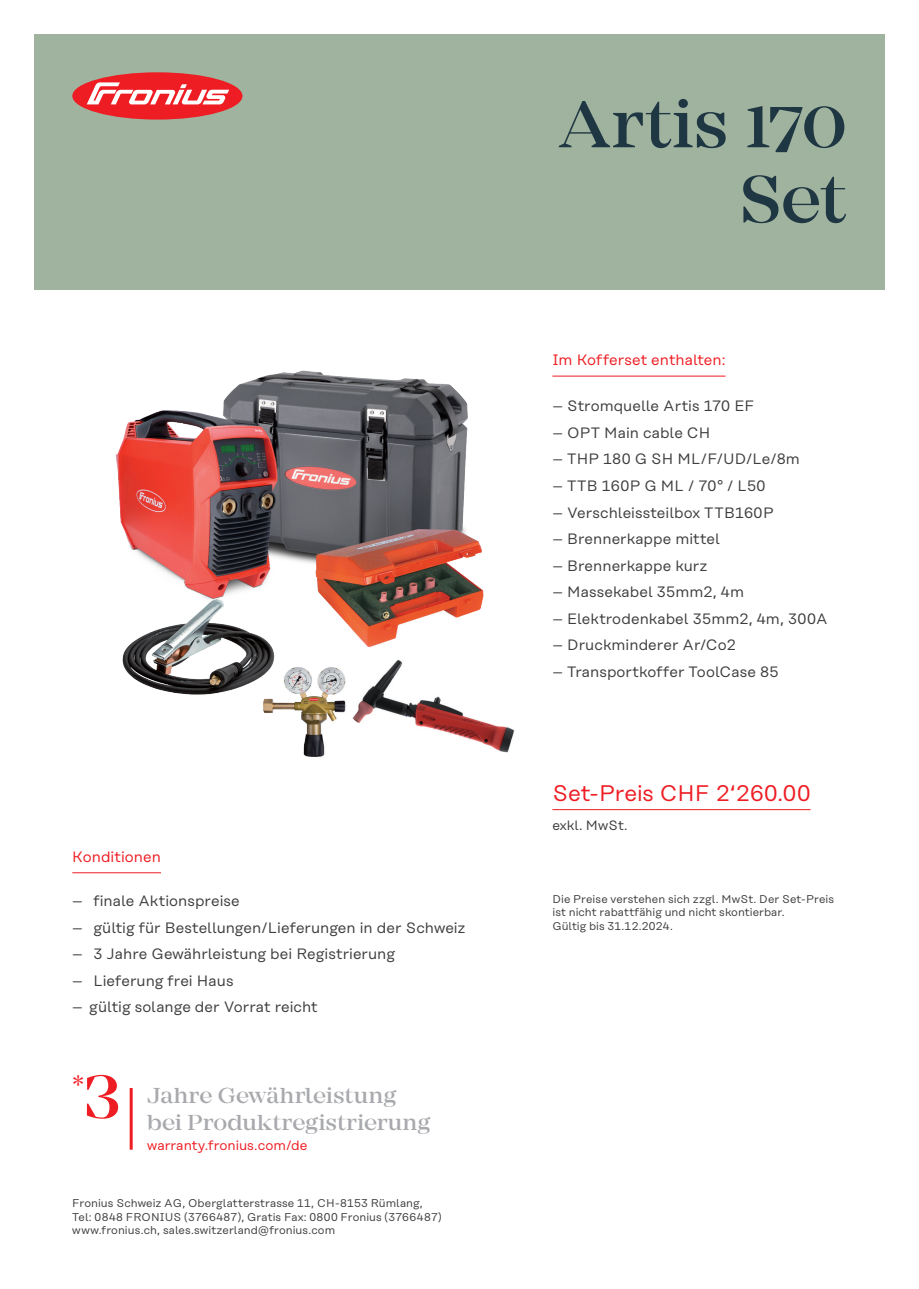
<style>
.page{position:relative;width:919px;height:1289px;background:#fff}
.page>*{position:absolute;margin:0;border:0;box-sizing:border-box;transform-origin:0 0}
.t1{font:500 69px/75px "Mirador";letter-spacing:-.01em;color:#1f3643;text-align:right}
.t2{font:500 29.4px "Mirador";color:#ee1d23}
.t3{font:500 22.5px/27px "Mirador";color:#a8a9ad}
.t4{font:22.5px "Rational Text";color:#ee1d23}
.t5{font:15px "Rational Text";letter-spacing:.005em;color:#3e3e3f}
.t6{font:15px "Rational Text";letter-spacing:.005em;color:#ee1d23}
.t7{font:13.5px "Rational Text";letter-spacing:-.005em;color:#ee1d23}
.t8{font:13.5px "Rational Text";letter-spacing:.005em;color:#3e3e3f}
.t9{font:11.25px/13.5px "Rational Text";letter-spacing:.005em;color:#3e3e3f}
.s1{font-size:63px}
</style>
<div class="page">
<div style="left:34px;top:34px;width:850px;height:255px;background:#9fb39e"></div>
<div style="left:72px;top:72px;width:170px;height:48px;background:#ee1d23;border-radius:50%"></div>
<svg style="left:87px;top:82px;width:142px;height:22px"></svg>
<hr style="left:130px;top:1087px;width:3px;height:62px;background:#ee1d23">
<hr style="left:72px;top:872px;width:89px;height:1px;background:#ee1d23">
<img style="left:115px;top:370px;width:400px;height:387px">
<hr style="left:552px;top:376px;width:173px;height:1px;background:#ee1d23">
<hr style="left:552px;top:809px;width:258px;height:1px;background:#ee1d23">
<p class="t6" style="left:72px;top:848px;width:90px">Konditionen</p>
<p class="t5" style="left:72px;top:892px;width:169px">– finale Aktionspreise</p>
<p class="t5" style="left:72px;top:919px;width:395px">– gültig für Bestellungen/Lieferungen in der Schweiz</p>
<p class="t5" style="left:72px;top:945px;width:324px">– 3 Jahre Gewährleistung bei Registrierung</p>
<p class="t5" style="left:72px;top:972px;width:163px">– Lieferung frei Haus</p>
<p class="t5" style="left:72px;top:998px;width:247px">– gültig solange der Vorrat reicht</p>
<h2 class="t2" style="left:72px;top:1068px;width:50px">*<span class="s1">3</span></h2>
<h3 class="t3" style="left:147px;top:1082px;width:285px">Jahre Gewährleistung bei Produktregistrierung</h3>
<p class="t7" style="left:147px;top:1137px;width:162px">warranty.fronius.com/de</p>
<p class="t9" style="left:72px;top:1196px;width:371px">Fronius Schweiz AG, Oberglatterstrasse 11, CH-8153 Rümlang,<br>Tel: 0848 FRONIUS (3766487), Gratis Fax: 0800 Fronius (3766487) www.fronius.ch, sales.switzerland@fronius.com</p>
<h1 class="t1" style="left:559px;top:87px;width:289px">Artis 170<br>Set</h1>
<p class="t6" style="left:552px;top:351px;width:175px">Im Kofferset enthalten:</p>
<p class="t5" style="left:552px;top:397px;width:203px">– Stromquelle Artis 170 EF</p>
<p class="t5" style="left:552px;top:424px;width:159px">– OPT Main cable CH</p>
<p class="t5" style="left:552px;top:450px;width:249px">– THP 180 G SH ML/F/UD/Le/8m</p>
<p class="t5" style="left:552px;top:477px;width:215px">– TTB 160P G ML / 70° / L50</p>
<p class="t5" style="left:552px;top:503px;width:223px">– Verschleissteilbox TTB160P</p>
<p class="t5" style="left:552px;top:530px;width:169px">– Brennerkappe mittel</p>
<p class="t5" style="left:552px;top:556px;width:157px">– Brennerkappe kurz</p>
<p class="t5" style="left:552px;top:583px;width:193px">– Massekabel 35mm2, 4m</p>
<p class="t5" style="left:552px;top:609px;width:277px">– Elektrodenkabel 35mm2, 4m, 300A</p>
<p class="t5" style="left:552px;top:636px;width:185px">– Druckminderer Ar/Co2</p>
<p class="t5" style="left:552px;top:662px;width:228px">– Transportkoffer ToolCase 85</p>
<h3 class="t4" style="left:552px;top:780px;width:260px">Set-Preis CHF 2‘260.00</h3>
<p class="t8" style="left:552px;top:818px;width:77px">exkl. MwSt.</p>
<p class="t9" style="left:552px;top:891px;width:283px">Die Preise verstehen sich zzgl. MwSt. Der Set-Preis ist nicht rabattfähig und nicht skontierbar.<br>Gültig bis 31.12.2024.</p>
</div>
